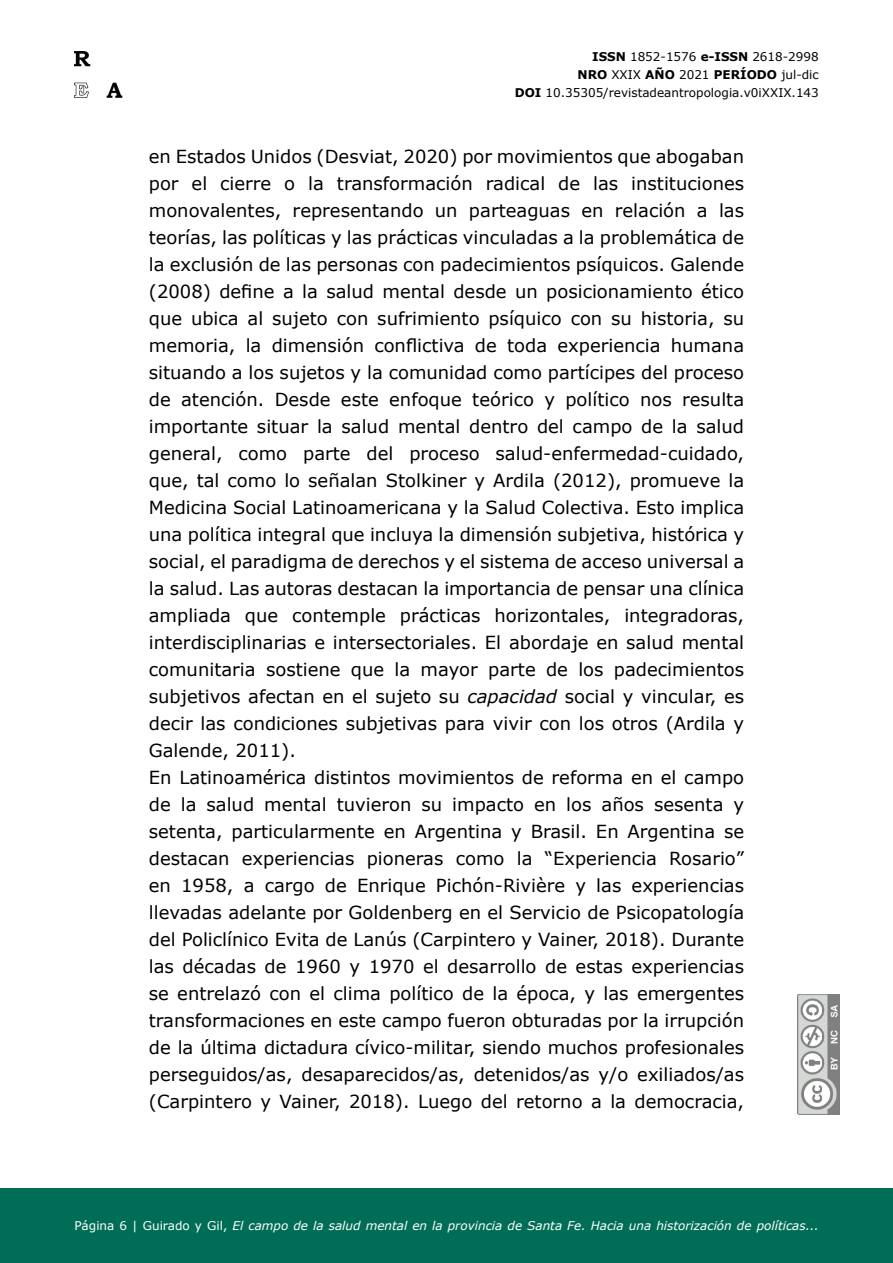
<style>
.page{position:relative;width:893px;height:1263px;background:#fff}
.page>*{position:absolute;margin:0;border:0;box-sizing:border-box;transform-origin:0 0}
.t1{font:18px/27px "Verdana";color:#000}
.t2{font:12px/18px "Verdana";color:#000;text-align:right}
.t3{font:italic 12px "Verdana";color:#fff}
.s1{font-weight:700}
.s2{font-style:italic}
.s3{font-style:normal}
</style>
<div class="page">
<img style="left:798px;top:994px;width:42px;height:120px">
<div style="left:0;top:1188px;width:893px;height:75px;background:#006e56"></div>
<img style="left:74px;top:52px;width:49px;height:45px">
<p class="t2" style="left:515px;top:47px;width:306px"><span class="s1">ISSN</span> 1852-1576 <span class="s1">e-ISSN</span> 2618-2998<br><span class="s1">NRO</span> XXIX <span class="s1">AÑO</span> 2021 <span class="s1">PERÍODO</span> jul-dic<br><span class="s1">DOI</span> 10.35305/revistadeantropologia.v0iXXIX.143</p>
<p class="t1" style="left:149px;top:142px;width:597px">en Estados Unidos (Desviat, 2020) por movimientos que abogaban por el cierre o la transformación radical de las instituciones monovalentes, representando un parteaguas en relación a las teorías, las políticas y las prácticas vinculadas a la problemática de la exclusión de las personas con padecimientos psíquicos. Galende (2008) define a la salud mental desde un posicionamiento ético que ubica al sujeto con sufrimiento psíquico con su historia, su memoria, la dimensión conflictiva de toda experiencia humana situando a los sujetos y la comunidad como partícipes del proceso de atención. Desde este enfoque teórico y político nos resulta importante situar la salud mental dentro del campo de la salud general, como parte del proceso salud-enfermedad-cuidado, que, tal como lo señalan Stolkiner y Ardila (2012), promueve la Medicina Social Latinoamericana y la Salud Colectiva. Esto implica una política integral que incluya la dimensión subjetiva, histórica y social, el paradigma de derechos y el sistema de acceso universal a la salud. Las autoras destacan la importancia de pensar una clínica ampliada que contemple prácticas horizontales, integradoras, interdisciplinarias e intersectoriales. El abordaje en salud mental comunitaria sostiene que la mayor parte de los padecimientos subjetivos afectan en el sujeto su <span class="s2">capacidad</span> social y vincular, es decir las condiciones subjetivas para vivir con los otros (Ardila y Galende, 2011).<br>En Latinoamérica distintos movimientos de reforma en el campo de la salud mental tuvieron su impacto en los años sesenta y setenta, particularmente en Argentina y Brasil. En Argentina se destacan experiencias pioneras como la “Experiencia Rosario” en 1958, a cargo de Enrique Pichón-Rivière y las experiencias llevadas adelante por Goldenberg en el Servicio de Psicopatología del Policlínico Evita de Lanús (Carpintero y Vainer, 2018). Durante las décadas de 1960 y 1970 el desarrollo de estas experiencias se entrelazó con el clima político de la época, y las emergentes transformaciones en este campo fueron obturadas por la irrupción de la última dictadura cívico-militar, siendo muchos profesionales perseguidos/as, desaparecidos/as, detenidos/as y/o exiliados/as (Carpintero y Vainer, 2018). Luego del retorno a la democracia,</p>
<p class="t3" style="left:74px;top:1217px;width:746px"><span class="s3">Página 6 | Guirado y Gil,</span> El campo de la salud mental en la provincia de Santa Fe. Hacia una historización de políticas...</p>
</div>
